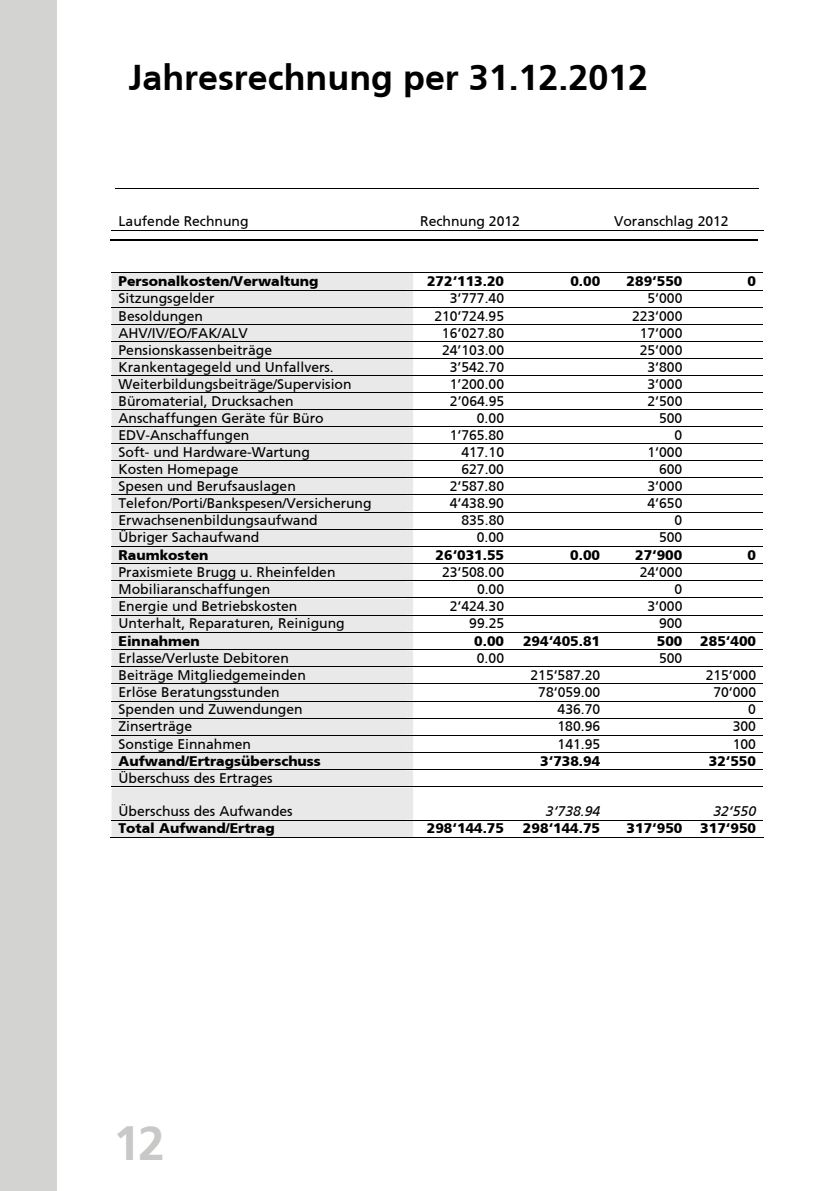
<style>
.page{position:relative;width:840px;height:1191px;background:#fff}
.page>*{position:absolute;margin:0;border:0;box-sizing:border-box;transform-origin:0 0}
.t1{font:700 48px "Frutiger LT";color:#c8c8c7}
.t2{font:300 47.8px "Frutiger LT45";color:#c9c9c8}
.t3{font:300 35.8px "Frutiger CE45";color:#000}
.t4{font:14px "Frutiger CE55 Roman";color:#000}
.t5{font:700 14px "Frutiger CE55 Roman";color:#000}
.t6{font:italic 14px "Frutiger CE55 Roman";color:#000}
</style>
<div class="page">
<div style="left:0;top:0;width:57px;height:1191px;background:#d3d3d2"></div>
<hr style="left:115px;top:188px;width:643px;height:1px;background:#000">
<hr style="left:111px;top:230px;width:496px;height:1px;background:#000">
<hr style="left:607px;top:230px;width:155px;height:1px;background:#000">
<hr style="left:111px;top:272px;width:651px;height:1px;background:#000">
<hr style="left:111px;top:290px;width:651px;height:1px;background:#000">
<hr style="left:111px;top:307px;width:651px;height:1px;background:#000">
<hr style="left:111px;top:324px;width:651px;height:1px;background:#000">
<hr style="left:111px;top:341px;width:651px;height:1px;background:#000">
<hr style="left:111px;top:358px;width:651px;height:1px;background:#000">
<hr style="left:111px;top:375px;width:651px;height:1px;background:#000">
<hr style="left:111px;top:392px;width:651px;height:1px;background:#000">
<hr style="left:111px;top:409px;width:651px;height:1px;background:#000">
<hr style="left:111px;top:426px;width:651px;height:1px;background:#000">
<hr style="left:111px;top:443px;width:651px;height:1px;background:#000">
<hr style="left:111px;top:460px;width:651px;height:1px;background:#000">
<hr style="left:111px;top:477px;width:651px;height:1px;background:#000">
<hr style="left:111px;top:494px;width:651px;height:1px;background:#000">
<hr style="left:111px;top:511px;width:651px;height:1px;background:#000">
<hr style="left:111px;top:528px;width:651px;height:1px;background:#000">
<hr style="left:111px;top:545px;width:651px;height:1px;background:#000">
<hr style="left:111px;top:563px;width:651px;height:1px;background:#000">
<hr style="left:111px;top:580px;width:651px;height:1px;background:#000">
<hr style="left:111px;top:597px;width:651px;height:1px;background:#000">
<hr style="left:111px;top:614px;width:651px;height:1px;background:#000">
<hr style="left:111px;top:631px;width:651px;height:1px;background:#000">
<hr style="left:111px;top:649px;width:651px;height:1px;background:#000">
<hr style="left:111px;top:666px;width:651px;height:1px;background:#000">
<hr style="left:111px;top:683px;width:651px;height:1px;background:#000">
<hr style="left:111px;top:700px;width:651px;height:1px;background:#000">
<hr style="left:111px;top:717px;width:651px;height:1px;background:#000">
<hr style="left:111px;top:734px;width:651px;height:1px;background:#000">
<hr style="left:111px;top:751px;width:651px;height:1px;background:#000">
<hr style="left:111px;top:769px;width:651px;height:1px;background:#000">
<hr style="left:111px;top:786px;width:651px;height:1px;background:#000">
<div style="left:111px;top:273px;width:302px;height:564px;background:#e9e9e9"></div>
<div style="left:118px;top:820px;width:288px;height:17px;background:#e9e9e9"></div>
<svg style="left:606px;top:511px;width:156px;height:310px"></svg>
<div style="left:696px;top:820px;width:59px;height:17px;background:#fff"></div>
<hr style="left:111px;top:819px;width:651px;height:1px;background:#000">
<hr style="left:110px;top:837px;width:303px;height:1px;background:#000">
<hr style="left:411px;top:837px;width:99px;height:1px;background:#000">
<hr style="left:509px;top:837px;width:97px;height:1px;background:#000">
<hr style="left:605px;top:837px;width:84px;height:1px;background:#000">
<hr style="left:687px;top:837px;width:75px;height:1px;background:#000">
<hr style="left:110px;top:239px;width:647px;height:2px;background:#000">
<h3 class="t3" style="left:128px;top:56px;width:521px">Jahresrechnung per 31.12.2012</h3>
<p class="t4" style="left:118px;top:213px;width:132px">Laufende Rechnung</p>
<p class="t4" style="left:420px;top:213px;width:101px">Rechnung 2012</p>
<p class="t4" style="left:613px;top:213px;width:116px">Voranschlag 2012</p>
<p class="t5" style="left:118px;top:273px;width:201px">Personalkosten/Verwaltung</p>
<p class="t5" style="left:427px;top:273px;width:79px">272‘113.20</p>
<p class="t5" style="left:570px;top:273px;width:31px">0.00</p>
<p class="t5" style="left:626px;top:273px;width:57px">289‘550</p>
<p class="t5" style="left:747px;top:273px;width:10px">0</p>
<p class="t4" style="left:118px;top:290px;width:97px">Sitzungsgelder</p>
<p class="t4" style="left:449px;top:290px;width:56px">3‘777.40</p>
<p class="t4" style="left:647px;top:290px;width:36px">5‘000</p>
<p class="t4" style="left:118px;top:307px;width:86px">Besoldungen</p>
<p class="t4" style="left:434px;top:307px;width:71px">210‘724.95</p>
<p class="t4" style="left:631px;top:307px;width:52px">223‘000</p>
<p class="t4" style="left:118px;top:324px;width:131px">AHV/IV/EO/FAK/ALV</p>
<p class="t4" style="left:441px;top:324px;width:64px">16‘027.80</p>
<p class="t4" style="left:639px;top:324px;width:44px">17‘000</p>
<p class="t4" style="left:118px;top:342px;width:155px">Pensionskassenbeiträge</p>
<p class="t4" style="left:442px;top:342px;width:63px">24’103.00</p>
<p class="t4" style="left:639px;top:342px;width:44px">25‘000</p>
<p class="t4" style="left:118px;top:359px;width:217px">Krankentagegeld und Unfallvers.</p>
<p class="t4" style="left:449px;top:359px;width:56px">3’542.70</p>
<p class="t4" style="left:647px;top:359px;width:36px">3‘800</p>
<p class="t4" style="left:118px;top:376px;width:234px">Weiterbildungsbeiträge/Supervision</p>
<p class="t4" style="left:449px;top:376px;width:56px">1’200.00</p>
<p class="t4" style="left:647px;top:376px;width:36px">3‘000</p>
<p class="t4" style="left:118px;top:393px;width:177px">Büromaterial, Drucksachen</p>
<p class="t4" style="left:449px;top:393px;width:56px">2’064.95</p>
<p class="t4" style="left:647px;top:393px;width:36px">2‘500</p>
<p class="t4" style="left:118px;top:410px;width:206px">Anschaffungen Geräte für Büro</p>
<p class="t4" style="left:476px;top:410px;width:29px">0.00</p>
<p class="t4" style="left:658px;top:410px;width:25px">500</p>
<p class="t4" style="left:118px;top:427px;width:132px">EDV-Anschaffungen</p>
<p class="t4" style="left:449px;top:427px;width:56px">1‘765.80</p>
<p class="t4" style="left:674px;top:427px;width:9px">0</p>
<p class="t4" style="left:118px;top:444px;width:193px">Soft- und Hardware-Wartung</p>
<p class="t4" style="left:461px;top:444px;width:44px">417.10</p>
<p class="t4" style="left:647px;top:444px;width:36px">1‘000</p>
<p class="t4" style="left:118px;top:461px;width:121px">Kosten Homepage</p>
<p class="t4" style="left:461px;top:461px;width:44px">627.00</p>
<p class="t4" style="left:658px;top:461px;width:25px">600</p>
<p class="t4" style="left:118px;top:478px;width:179px">Spesen und Berufsauslagen</p>
<p class="t4" style="left:449px;top:478px;width:56px">2‘587.80</p>
<p class="t4" style="left:647px;top:478px;width:36px">3‘000</p>
<p class="t4" style="left:118px;top:495px;width:254px">Telefon/Porti/Bankspesen/Versicherung</p>
<p class="t4" style="left:449px;top:495px;width:56px">4‘438.90</p>
<p class="t4" style="left:647px;top:495px;width:36px">4‘650</p>
<p class="t4" style="left:118px;top:512px;width:201px">Erwachsenenbildungsaufwand</p>
<p class="t4" style="left:461px;top:512px;width:44px">835.80</p>
<p class="t4" style="left:674px;top:512px;width:9px">0</p>
<p class="t4" style="left:118px;top:529px;width:142px">Übriger Sachaufwand</p>
<p class="t4" style="left:476px;top:529px;width:29px">0.00</p>
<p class="t4" style="left:658px;top:529px;width:25px">500</p>
<p class="t5" style="left:118px;top:546px;width:91px">Raumkosten</p>
<p class="t5" style="left:435px;top:546px;width:70px">26‘031.55</p>
<p class="t5" style="left:570px;top:546px;width:31px">0.00</p>
<p class="t5" style="left:634px;top:546px;width:49px">27‘900</p>
<p class="t5" style="left:747px;top:546px;width:10px">0</p>
<p class="t4" style="left:118px;top:564px;width:218px">Praxismiete Brugg u. Rheinfelden</p>
<p class="t4" style="left:442px;top:564px;width:63px">23‘508.00</p>
<p class="t4" style="left:639px;top:564px;width:44px">24‘000</p>
<p class="t4" style="left:118px;top:581px;width:153px">Mobiliaranschaffungen</p>
<p class="t4" style="left:476px;top:581px;width:29px">0.00</p>
<p class="t4" style="left:674px;top:581px;width:9px">0</p>
<p class="t4" style="left:118px;top:598px;width:180px">Energie und Betriebskosten</p>
<p class="t4" style="left:449px;top:598px;width:56px">2‘424.30</p>
<p class="t4" style="left:647px;top:598px;width:36px">3‘000</p>
<p class="t4" style="left:118px;top:615px;width:228px">Unterhalt, Reparaturen, Reinigung</p>
<p class="t4" style="left:469px;top:615px;width:36px">99.25</p>
<p class="t4" style="left:658px;top:615px;width:25px">900</p>
<p class="t5" style="left:118px;top:632px;width:83px">Einnahmen</p>
<p class="t5" style="left:474px;top:632px;width:31px">0.00</p>
<p class="t5" style="left:522px;top:632px;width:79px">294‘405.81</p>
<p class="t5" style="left:656px;top:632px;width:27px">500</p>
<p class="t5" style="left:700px;top:632px;width:57px">285‘400</p>
<p class="t4" style="left:118px;top:650px;width:172px">Erlasse/Verluste Debitoren</p>
<p class="t4" style="left:476px;top:650px;width:29px">0.00</p>
<p class="t4" style="left:658px;top:650px;width:25px">500</p>
<p class="t4" style="left:118px;top:667px;width:189px">Beiträge Mitgliedgemeinden</p>
<p class="t4" style="left:530px;top:667px;width:71px">215‘587.20</p>
<p class="t4" style="left:705px;top:667px;width:52px">215‘000</p>
<p class="t4" style="left:118px;top:684px;width:162px">Erlöse Beratungsstunden</p>
<p class="t4" style="left:538px;top:684px;width:63px">78‘059.00</p>
<p class="t4" style="left:713px;top:684px;width:44px">70‘000</p>
<p class="t4" style="left:118px;top:701px;width:185px">Spenden und Zuwendungen</p>
<p class="t4" style="left:557px;top:701px;width:44px">436.70</p>
<p class="t4" style="left:747px;top:701px;width:9px">0</p>
<p class="t4" style="left:118px;top:718px;width:75px">Zinserträge</p>
<p class="t4" style="left:557px;top:718px;width:44px">180.96</p>
<p class="t4" style="left:732px;top:718px;width:25px">300</p>
<p class="t4" style="left:118px;top:735px;width:134px">Sonstige Einnahmen</p>
<p class="t4" style="left:557px;top:735px;width:44px">141.95</p>
<p class="t4" style="left:732px;top:735px;width:25px">100</p>
<p class="t5" style="left:118px;top:752px;width:204px">Aufwand/Ertragsüberschuss</p>
<p class="t5" style="left:540px;top:752px;width:62px">3‘738.94</p>
<p class="t5" style="left:708px;top:752px;width:49px">32‘550</p>
<p class="t4" style="left:118px;top:770px;width:155px">Überschuss des Ertrages</p>
<p class="t4" style="left:118px;top:803px;width:176px">Überschuss des Aufwandes</p>
<p class="t6" style="left:545px;top:803px;width:56px">3‘738.94</p>
<p class="t6" style="left:713px;top:803px;width:44px">32‘550</p>
<p class="t5" style="left:118px;top:820px;width:158px">Total Aufwand/Ertrag</p>
<p class="t5" style="left:426px;top:820px;width:79px">298‘144.75</p>
<p class="t5" style="left:522px;top:820px;width:79px">298‘144.75</p>
<p class="t5" style="left:626px;top:820px;width:57px">317‘950</p>
<p class="t5" style="left:700px;top:820px;width:57px">317‘950</p>
<h2 class="t2" style="left:118px;top:1098px;width:55px">12</h2>
<h1 class="t1" style="left:113px;top:1114px;width:53px">12</h1>
</div>
